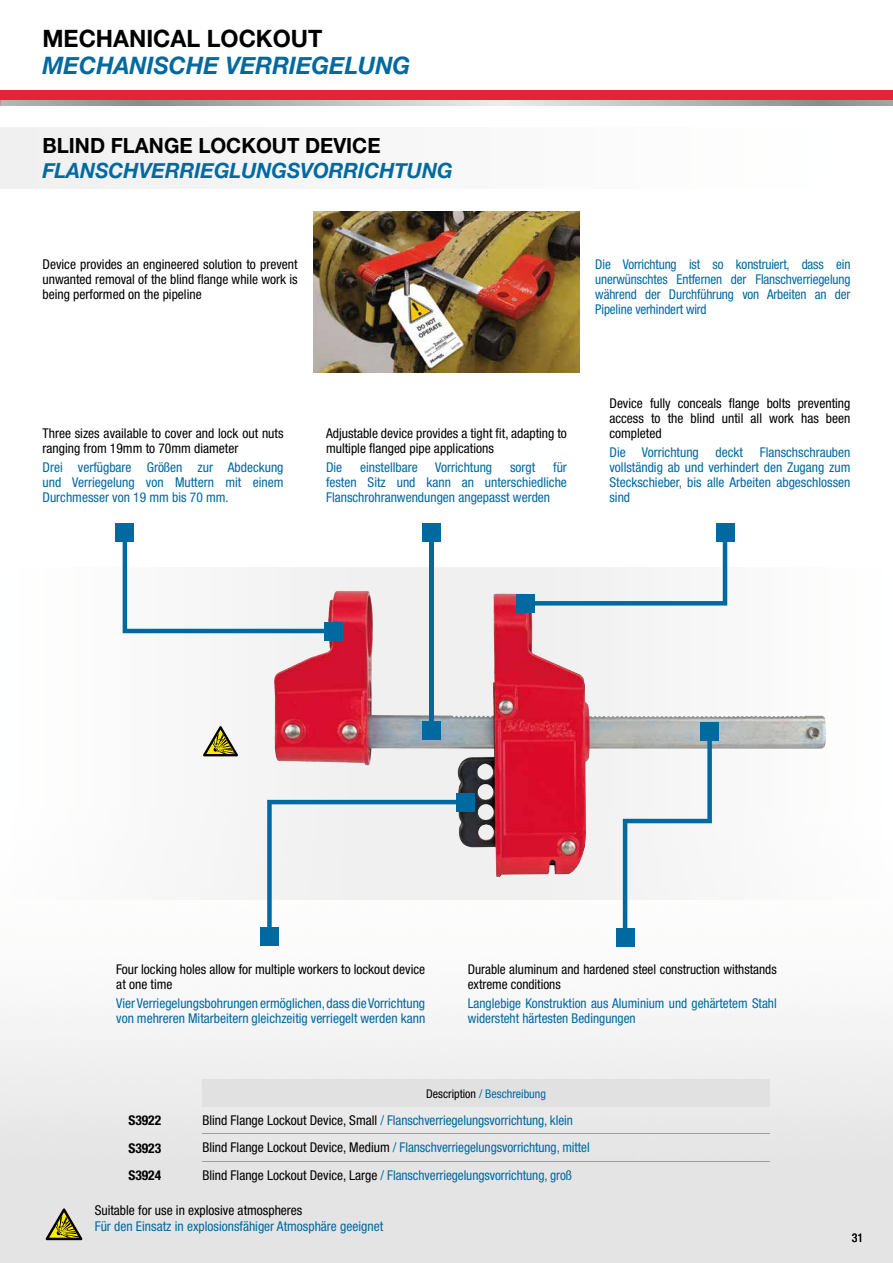
<style>
.page{position:relative;width:893px;height:1263px;background:#fff}
.page>*{position:absolute;margin:0;border:0;box-sizing:border-box;transform-origin:0 0}
.t1{font:italic 700 24px "Helvetica Neue";color:#0069a0}
.t2{font:700 24px "Helvetica Neue LT Std";color:#000}
.t3{font:italic 700 21px "Helvetica Neue";color:#0069a0}
.t4{font:700 21px "Helvetica Neue LT Std";color:#000}
.t5{font:condensed 13.5px/15px "Helvetica Neue";color:#0069a0;text-align:justify}
.t6{font:condensed 13.5px/15px "Helvetica Neue";color:#000}
.t7{font:condensed 13.5px "Helvetica Neue LT Std";color:#0069a0}
.t8{font:condensed 13.5px "Helvetica Neue LT Std";color:#000}
.t9{font:700 condensed 13.5px "Helvetica Neue";color:#000}
.t10{font:condensed 12px "Helvetica Neue LT Std";color:#0069a0}
.t11{font:condensed 12px "Helvetica Neue LT Std";color:#000}
.s1{color:#000}
</style>
<div class="page">
<img style="left:52px;top:899px;width:841px;height:364px">
<svg style="left:122px;top:568px;width:704px;height:242px"></svg>
<img style="left:24px;top:810px;width:599px;height:89px">
<div style="left:0;top:90px;width:893px;height:16px;background:#e62239"></div>
<svg style="left:1px;top:100px;width:892px;height:6px;background:#b6b6b5"></svg>
<div style="left:0;top:128px;width:838px;height:61px;background:#f8f7f8"></div>
<img style="left:313px;top:211px;width:267px;height:161px">
<div style="left:202px;top:1079px;width:568px;height:27px;background:#e1e1e1"></div>
<hr style="left:202px;top:1133px;width:568px;height:1px;background:#9d9d9c">
<hr style="left:202px;top:1161px;width:568px;height:1px;background:#9d9d9c">
<img style="left:283px;top:591px;width:59px;height:79px">
<svg style="left:526px;top:541px;width:201px;height:64px"></svg>
<div style="left:517px;top:594px;width:18px;height:18px;background:#0069a0"></div>
<div style="left:716px;top:523px;width:18px;height:18px;background:#0069a0"></div>
<svg style="left:623px;top:732px;width:89px;height:205px"></svg>
<div style="left:616px;top:928px;width:18px;height:18px;background:#0069a0"></div>
<div style="left:701px;top:723px;width:18px;height:18px;background:#0069a0"></div>
<svg style="left:123px;top:541px;width:211px;height:92px"></svg>
<div style="left:116px;top:523px;width:18px;height:18px;background:#0069a0"></div>
<div style="left:325px;top:622px;width:18px;height:18px;background:#0069a0"></div>
<svg style="left:267px;top:800px;width:199px;height:137px"></svg>
<div style="left:260px;top:928px;width:18px;height:18px;background:#0069a0"></div>
<div style="left:457px;top:793px;width:18px;height:18px;background:#0069a0"></div>
<div style="left:429px;top:532px;width:5px;height:199px;background:#0069a0"></div>
<div style="left:422px;top:523px;width:18px;height:18px;background:#0069a0"></div>
<div style="left:422px;top:722px;width:18px;height:18px;background:#0069a0"></div>
<svg style="left:203px;top:726px;width:35px;height:30px"></svg>
<svg style="left:45px;top:1208px;width:38px;height:32px"></svg>
<h1 class="t2" style="left:43px;top:24px;width:281px">MECHANICAL LOCKOUT</h1>
<h1 class="t1" style="left:43px;top:47px;width:369px">MECHANISCHE VERRIEGELUNG</h1>
<h2 class="t4" style="left:43px;top:133px;width:340px">BLIND FLANGE LOCKOUT DEVICE</h2>
<h2 class="t3" style="left:43px;top:154px;width:412px">FLANSCHVERRIEGLUNGSVORRICHTUNG</h2>
<p class="t6" style="left:43px;top:256px;width:257px;text-align:justify">Device provides an engineered solution to prevent unwanted removal of the blind flange while work is being performed on the pipeline</p>
<p class="t5" style="left:595px;top:256px;width:257px">Die Vorrichtung ist so konstruiert, dass ein unerwünschtes Entfernen der Flanschverriegelung während der Durchführung von Arbeiten an der Pipeline verhindert wird</p>
<p class="t6" style="left:43px;top:426px;width:242px">Three sizes available to cover and lock out nuts ranging from 19mm to 70mm diameter</p>
<p class="t5" style="left:43px;top:460px;width:242px">Drei verfügbare Größen zur Abdeckung und Verriegelung von Muttern mit einem Durchmesser von 19 mm bis 70 mm.</p>
<p class="t6" style="left:326px;top:426px;width:242px">Adjustable device provides a tight fit, adapting to multiple flanged pipe applications</p>
<p class="t5" style="left:326px;top:460px;width:18px">Die</p>
<p class="t5" style="left:360px;top:460px;width:59px">einstellbare</p>
<p class="t5" style="left:435px;top:460px;width:58px">Vorrichtung</p>
<p class="t5" style="left:510px;top:460px;width:27px">sorgt</p>
<p class="t5" style="left:326px;top:460px;width:242px;text-indent:227px">für festen Sitz und kann an unterschiedliche Flanschrohranwendungen angepasst werden</p>
<p class="t6" style="left:609px;top:396px;width:242px;text-align:justify">Device fully conceals flange bolts preventing access to the blind until all work has been completed</p>
<p class="t5" style="left:609px;top:445px;width:242px">Die Vorrichtung deckt Flanschschrauben vollständig ab und verhindert den Zugang zum Steckschieber, bis alle Arbeiten abgeschlossen sind</p>
<p class="t6" style="left:116px;top:961px;width:310px">Four locking holes allow for multiple workers to lockout device at one time</p>
<p class="t5" style="left:116px;top:996px;width:311px">Vier Verriegelungsbohrungen ermöglichen, dass die Vorrichtung von mehreren Mitarbeitern gleichzeitig verriegelt werden kann</p>
<p class="t6" style="left:468px;top:961px;width:310px">Durable aluminum and hardened steel construction withstands extreme conditions</p>
<p class="t5" style="left:468px;top:996px;width:310px">Langlebige Konstruktion aus Aluminium und gehärtetem Stahl widersteht härtesten Bedingungen</p>
<p class="t10" style="left:426px;top:1086px;width:121px"><span class="s1">Description</span> / Beschreibung</p>
<p class="t9" style="left:128px;top:1112px;width:34px">S3922</p>
<p class="t7" style="left:202px;top:1112px;width:372px"><span class="s1">Blind Flange Lockout Device, Small</span> / Flanschverriegelungsvorrichtung, klein</p>
<p class="t9" style="left:128px;top:1140px;width:34px">S3923</p>
<p class="t7" style="left:202px;top:1140px;width:389px"><span class="s1">Blind Flange Lockout Device, Medium</span> / Flanschverriegelungsvorrichtung, mittel</p>
<p class="t9" style="left:128px;top:1167px;width:34px">S3924</p>
<p class="t7" style="left:202px;top:1167px;width:371px"><span class="s1">Blind Flange Lockout Device, Large</span> / Flanschverriegelungsvorrichtung, groß</p>
<p class="t8" style="left:95px;top:1202px;width:209px">Suitable for use in explosive atmospheres</p>
<p class="t7" style="left:95px;top:1219px;width:290px">Für den Einsatz in explosionsfähiger Atmosphäre geeignet</p>
<p class="t11" style="left:852px;top:1230px;width:13px">31</p>
</div>
